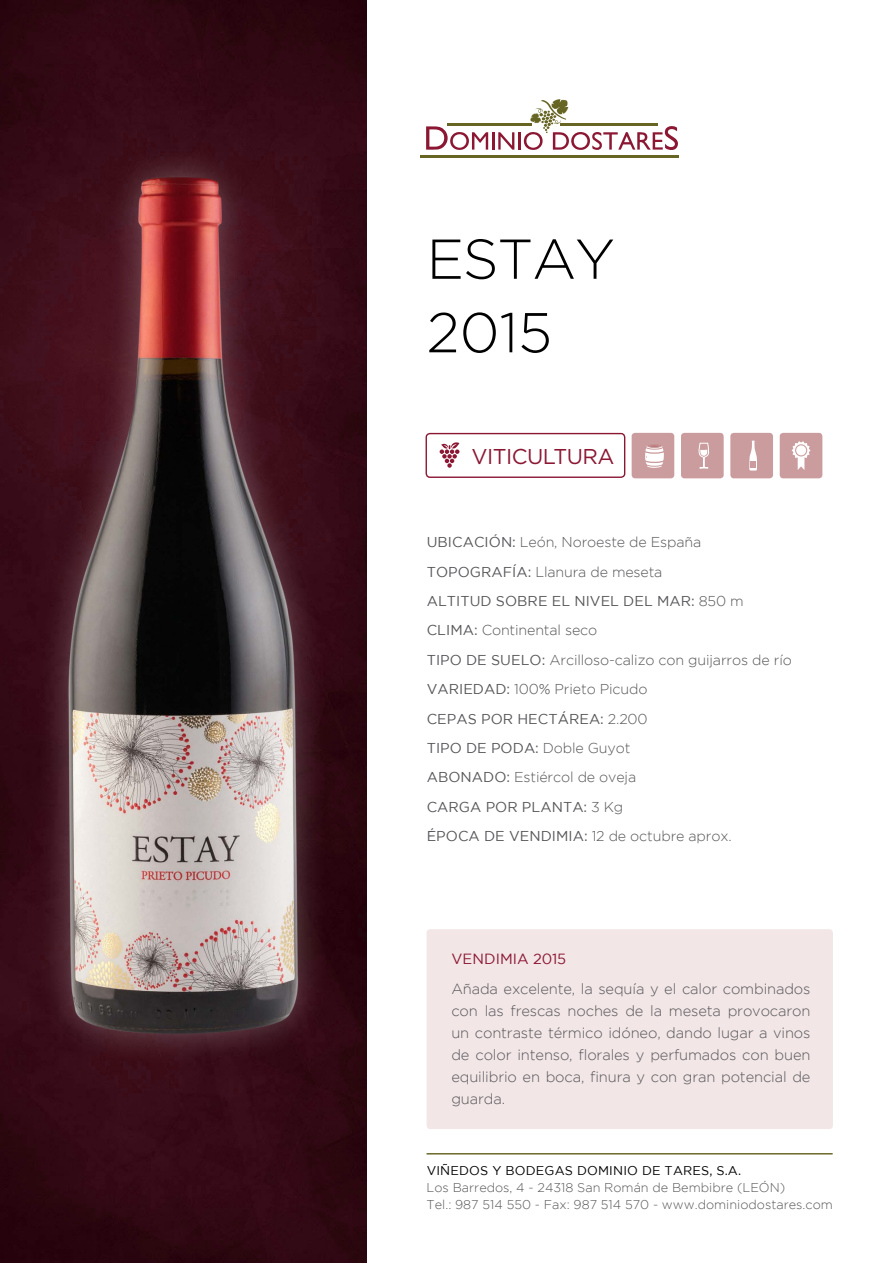
<style>
.page{position:relative;width:893px;height:1263px;background:#fff}
.page>*{position:absolute;margin:0;border:0;box-sizing:border-box;transform-origin:0 0}
.t1{font:300 56.1px/73.5px "Gotham";letter-spacing:-.025em;color:#000}
.t2{font:21.45px "Gotham";letter-spacing:-.025em;color:#8b1733}
.t3{font:300 14.7px/22px "Gotham";letter-spacing:-.01em;color:#56565a;text-align:justify}
.t4{font:14.7px "Gotham";letter-spacing:.005em;color:#8b1733}
.t5{font:300 14.25px/29.4px "Gotham";letter-spacing:-.01em;color:#56565a}
.t6{font:300 12.75px/17px "Gotham";color:#56565a}
.t7{font:12.75px "Gotham";letter-spacing:.015em;color:#000}
.s1{font-weight:400}
</style>
<div class="page">
<div style="left:780px;top:433px;width:42px;height:45px;background:#cb9c9d;border-radius:3px"></div>
<div style="left:730px;top:433px;width:43px;height:45px;background:#cb9c9d;border-radius:3px"></div>
<div style="left:681px;top:433px;width:43px;height:45px;background:#cb9c9d;border-radius:3px"></div>
<div style="left:632px;top:433px;width:42px;height:45px;background:#cb9c9d;border-radius:3px"></div>
<div style="left:426px;top:433px;width:199px;height:45px;border:1px solid #8b1733;border-radius:4px"></div>
<svg style="left:440px;top:442px;width:19px;height:26px"></svg>
<div style="left:647px;top:443px;width:15px;height:5px;border:1px solid #cb9c9d;border-radius:50%"></div>
<svg style="left:645px;top:444px;width:19px;height:24px"></svg>
<svg style="left:698px;top:442px;width:11px;height:27px"></svg>
<svg style="left:749px;top:441px;width:8px;height:30px"></svg>
<svg style="left:792px;top:441px;width:18px;height:29px"></svg>
<div style="left:795px;top:444px;width:12px;height:12px;border:1px solid #cb9c9d;border-radius:50%"></div>
<hr style="left:427px;top:1153px;width:405px;height:1px;background:#676523">
<svg style="left:426px;top:126px;width:88px;height:24px"></svg>
<hr style="left:518px;top:132px;width:3px;height:18px;background:#8b1733">
<svg style="left:524px;top:99px;width:154px;height:51px"></svg>
<hr style="left:447px;top:124px;width:85px;height:2px;background:#676523">
<hr style="left:560px;top:124px;width:98px;height:2px;background:#676523">
<hr style="left:420px;top:155px;width:259px;height:2px;background:#676523">
<img style="left:0;top:0;width:366px;height:1263px">
<div style="left:34px;top:142px;width:298px;height:926px;background:#fff;opacity:.3"></div>
<img style="left:43px;top:167px;width:267px;height:879px">
<div style="left:427px;top:929px;width:406px;height:200px;background:#f2e6e6;border-radius:3px"></div>
<h1 class="t1" style="left:427px;top:221px;width:190px">ESTAY<br>2015</h1>
<h2 class="t2" style="left:471px;top:445px;width:144px">VITICULTURA</h2>
<p class="t5" style="left:427px;top:527px;width:367px"><span class="s1">UBICACIÓN:</span> León, Noroeste de España<br><span class="s1">TOPOGRAFÍA:</span> Llanura de meseta<br><span class="s1">ALTITUD SOBRE EL NIVEL DEL MAR:</span> 850 m<br><span class="s1">CLIMA:</span> Continental seco<br><span class="s1">TIPO DE SUELO:</span> Arcilloso-calizo con guijarros de río<br><span class="s1">VARIEDAD:</span> 100% Prieto Picudo<br><span class="s1">CEPAS POR HECTÁREA:</span> 2.200<br><span class="s1">TIPO DE PODA:</span> Doble Guyot<br><span class="s1">ABONADO:</span> Estiércol de oveja<br><span class="s1">CARGA POR PLANTA:</span> 3 Kg<br><span class="s1">ÉPOCA DE VENDIMIA:</span> 12 de octubre aprox.</p>
<p class="t4" style="left:451px;top:951px;width:116px">VENDIMIA 2015</p>
<p class="t3" style="left:451px;top:977px;width:361px">Añada excelente, la sequía y el calor combinados con las frescas noches de la meseta provocaron un contraste térmico idóneo, dando lugar a vinos de color intenso, florales y perfumados con buen equilibrio en boca, finura y con gran potencial de guarda.</p>
<p class="t7" style="left:427px;top:1163px;width:316px">VIÑEDOS Y BODEGAS DOMINIO DE TARES, S.A.</p>
<p class="t6" style="left:427px;top:1179px;width:408px">Los Barredos, 4 - 24318 San Román de Bembibre (LEÓN)<br>Tel.: 987 514 550 - Fax: 987 514 570 - www.dominiodostares.com</p>
</div>
